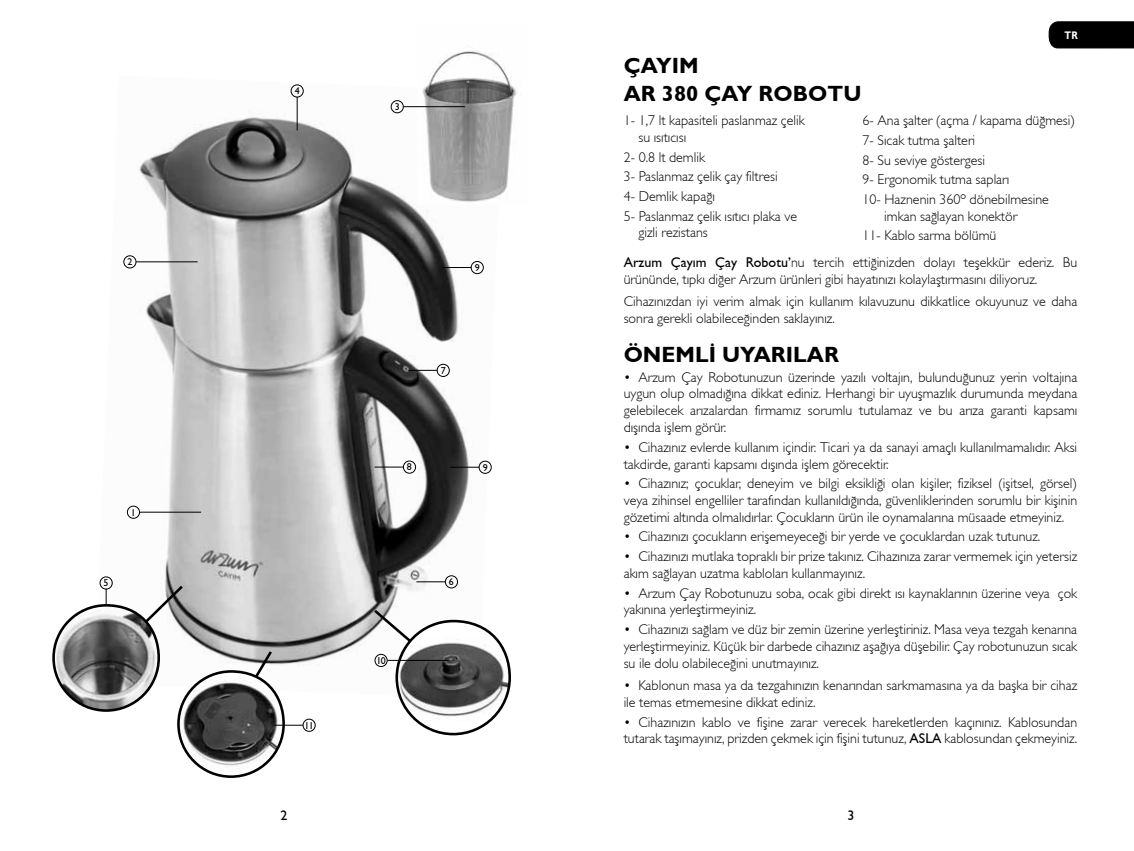
<style>
.page{position:relative;width:1134px;height:851px;background:#fff}
.page>*{position:absolute;margin:0;border:0;box-sizing:border-box;transform-origin:0 0}
.t1{font:22px/27.6px "Gill Sans Bold TR";color:#000}
.t2{font:14.2px/16.8px "Gill Sans Light TR";color:#000}
.t3{font:14px "Gill Sans TR";color:#000}
.t4{font:11px "Gill Sans Bold TR";color:#fff;scale:.85 1}
.t5{font:10px "Gill Sans TR";color:#000}
.s1{font-size:14px}
.s2{font-family:"Gill Sans TR"}
</style>
<div class="page">
<div style="left:1049px;top:21px;width:85px;height:27px;background:#000"></div>
<img style="left:96px;top:84px;width:400px;height:607px">
<div style="left:100px;top:576px;width:13px;height:13px;border:1px solid #000;border-radius:50%"></div>
<hr style="left:106px;top:588px;width:1px;height:62px;background:#000">
<div style="left:291px;top:84px;width:13px;height:14px;border:1px solid #000;border-radius:50%"></div>
<hr style="left:297px;top:97px;width:1px;height:33px;background:#000">
<svg style="left:109px;top:583px;width:77px;height:74px"></svg>
<svg style="left:371px;top:607px;width:81px;height:70px"></svg>
<div style="left:127px;top:505px;width:13px;height:13px;border:1px solid #000;border-radius:50%"></div>
<hr style="left:140px;top:511px;width:61px;height:1px;background:#000">
<div style="left:123px;top:255px;width:13px;height:13px;border:1px solid #000;border-radius:50%"></div>
<hr style="left:136px;top:261px;width:62px;height:1px;background:#000">
<img style="left:417px;top:45px;width:100px;height:160px">
<div style="left:391px;top:100px;width:13px;height:13px;border:1px solid #000;border-radius:50%"></div>
<hr style="left:403px;top:106px;width:62px;height:1px;background:#000">
<img style="left:54px;top:605px;width:105px;height:105px">
<div style="left:52px;top:604px;width:108px;height:107px;border:3px solid #000;border-radius:50%"></div>
<svg style="left:178px;top:671px;width:106px;height:105px"></svg>
<img style="left:180px;top:679px;width:103px;height:89px">
<div style="left:177px;top:670px;width:108px;height:107px;border:3px solid #000;border-radius:50%"></div>
<div style="left:397px;top:621px;width:113px;height:113px;background:#fff;border-radius:50%"></div>
<img style="left:397px;top:636px;width:113px;height:84px">
<div style="left:395px;top:619px;width:116px;height:116px;border:3px solid #000;border-radius:50%"></div>
<div style="left:445px;top:575px;width:13px;height:13px;border:1px solid #000;border-radius:50%"></div>
<hr style="left:416px;top:581px;width:30px;height:1px;background:#000">
<div style="left:303px;top:718px;width:13px;height:13px;border:1px solid #000;border-radius:50%"></div>
<svg style="left:218px;top:648px;width:85px;height:90px"></svg>
<div style="left:437px;top:364px;width:13px;height:13px;border:1px solid #000;border-radius:50%"></div>
<svg style="left:408px;top:370px;width:29px;height:1px"></svg>
<div style="left:403px;top:460px;width:13px;height:13px;border:1px solid #000;border-radius:50%"></div>
<hr style="left:374px;top:466px;width:30px;height:1px;background:#000">
<div style="left:471px;top:261px;width:13px;height:13px;border:1px solid #000;border-radius:50%"></div>
<svg style="left:442px;top:267px;width:29px;height:1px"></svg>
<div style="left:479px;top:460px;width:13px;height:14px;border:1px solid #000;border-radius:50%"></div>
<svg style="left:450px;top:466px;width:29px;height:1px"></svg>
<div style="left:374px;top:653px;width:14px;height:14px;border:1px solid #000;border-radius:50%"></div>
<hr style="left:387px;top:659px;width:62px;height:1px;background:#000">
<p class="t5" style="left:127px;top:255px;width:6px">2</p>
<p class="t5" style="left:131px;top:506px;width:6px">1</p>
<p class="t5" style="left:104px;top:576px;width:6px">5</p>
<p class="t5" style="left:295px;top:85px;width:6px">4</p>
<p class="t5" style="left:304px;top:719px;width:11px">11</p>
<p class="t5" style="left:395px;top:100px;width:6px">3</p>
<p class="t5" style="left:475px;top:261px;width:6px">9</p>
<p class="t5" style="left:441px;top:364px;width:6px">7</p>
<p class="t5" style="left:407px;top:461px;width:6px">8</p>
<p class="t5" style="left:483px;top:461px;width:6px">9</p>
<p class="t5" style="left:376px;top:654px;width:11px">10</p>
<p class="t5" style="left:449px;top:575px;width:6px">6</p>
<h1 class="t1" style="left:624px;top:52px;width:239px">ÇAYI M<br>AR 380 ÇAY ROBOTU</h1>
<p class="t4" style="left:1064px;top:28px;width:9px">TR</p>
<p class="t2" style="left:638px;top:112px;width:168px;text-indent:-15px"><span class="s1">1-</span> 1,7 lt kapasiteli paslanmaz çelik su ısıtıcısı</p>
<p class="t2" style="left:624px;top:147px;width:175px;line-height:19.6px"><span class="s1">2-</span> 0.8 lt demlik<br><span class="s1">3-</span> Paslanmaz çelik çay filtresi<br><span class="s1">4-</span> Demlik kapağı<br><span class="s1">5-</span> Paslanmaz çelik ısıtıcı plaka ve</p>
<p class="t2" style="left:638px;top:224px;width:71px">gizli rezistans</p>
<p class="t2" style="left:862px;top:110px;width:214px;line-height:19.6px"><span class="s1">6-</span> Ana şalter (açma / kapama düğmesi)<br><span class="s1">7-</span> Sıcak tutma şalteri<br><span class="s1">8-</span> Su seviye göstergesi<br><span class="s1">9-</span> Ergonomik tutma sapları<br><span class="s1">10-</span> Haznenin 360º dönebilmesine</p>
<p class="t2" style="left:862px;top:206px;width:156px;line-height:19.6px;text-indent:22px">imkan sağlayan konektör<br><span class="s1">11-</span> Kablo sarma bölümü</p>
<p class="t2" style="left:624px;top:253px;width:455px"><span class="s2">Arzum Çayım Çay Robotu’</span>nu tercih ettiğinizden dolayı teşekkür ederiz. Bu ürününde, tıpkı diğer Arzum ürünleri gibi hayatınızı kolaylaştırmasını diliyoruz.</p>
<p class="t2" style="left:624px;top:292px;width:455px">Cihazınızdan iyi verim almak için kullanım kılavuzunu dikkatlice okuyunuz ve daha sonra gerekli olabileceğinden saklayınız.</p>
<h1 class="t1" style="left:624px;top:340px;width:217px">ÖNEMLİ UYARILAR</h1>
<p class="t2" style="left:624px;top:368px;width:455px;text-align:justify">• Arzum Çay Robotunuzun üzerinde yazılı voltajın, bulunduğunuz yerin voltajına uygun olup olmadığına dikkat ediniz. Herhangi bir uyuşmazlık durumunda meydana gelebilecek arızalardan firmamız sorumlu tutulamaz ve bu arıza garanti kapsamı dışında işlem görür.</p>
<p class="t2" style="left:624px;top:438px;width:455px">• Cihazınız evlerde kullanım içindir. Ticari ya da sanayi amaçlı kullanılmamalıdır. Aksi takdirde, garanti kapsamı dışında işlem görecektir.</p>
<p class="t2" style="left:624px;top:474px;width:455px;text-align:justify">• Cihazınız; çocuklar, deneyim ve bilgi eksikliği olan kişiler, fiziksel (işitsel, görsel) veya zihinsel engelliler tarafından kullanıldığında, güvenliklerinden sorumlu bir kişinin gözetimi altında olmalıdırlar. Çocukların ürün ile oynamalarına müsaade etmeyiniz.</p>
<p class="t2" style="left:624px;top:528px;width:418px">• Cihazınızı çocukların erişemeyeceği bir yerde ve çocuklardan uzak tutunuz.</p>
<p class="t2" style="left:624px;top:547px;width:455px">• Cihazınızı mutlaka topraklı bir prize takınız. Cihazınıza zarar vermemek için yetersiz akım sağlayan uzatma kabloları kullanmayınız.</p>
<p class="t2" style="left:624px;top:584px;width:455px">• Arzum Çay Robotunuzu soba, ocak gibi direkt ısı kaynaklarının üzerine veya çok yakınına yerleştirmeyiniz.</p>
<p class="t2" style="left:624px;top:620px;width:455px;text-align:justify">• Cihazınızı sağlam ve düz bir zemin üzerine yerleştiriniz. Masa veya tezgah kenarına yerleştirmeyiniz. Küçük bir darbede cihazınız aşağıya düşebilir. Çay robotunuzun sıcak su ile dolu olabileceğini unutmayınız.</p>
<p class="t2" style="left:624px;top:676px;width:455px">• Kablonun masa ya da tezgahınızın kenarından sarkmamasına ya da başka bir cihaz ile temas etmemesine dikkat ediniz.</p>
<p class="t2" style="left:624px;top:713px;width:455px">• Cihazınızın kablo ve fişine zarar verecek hareketlerden kaçınınız. Kablosundan tutarak taşımayınız, prizden çekmek için fişini tutunuz, <span class="s2">ASLA</span> kablosundan çekmeyiniz.</p>
<p class="t3" style="left:280px;top:806px;width:8px">2</p>
<p class="t3" style="left:847px;top:806px;width:8px">3</p>
</div>
